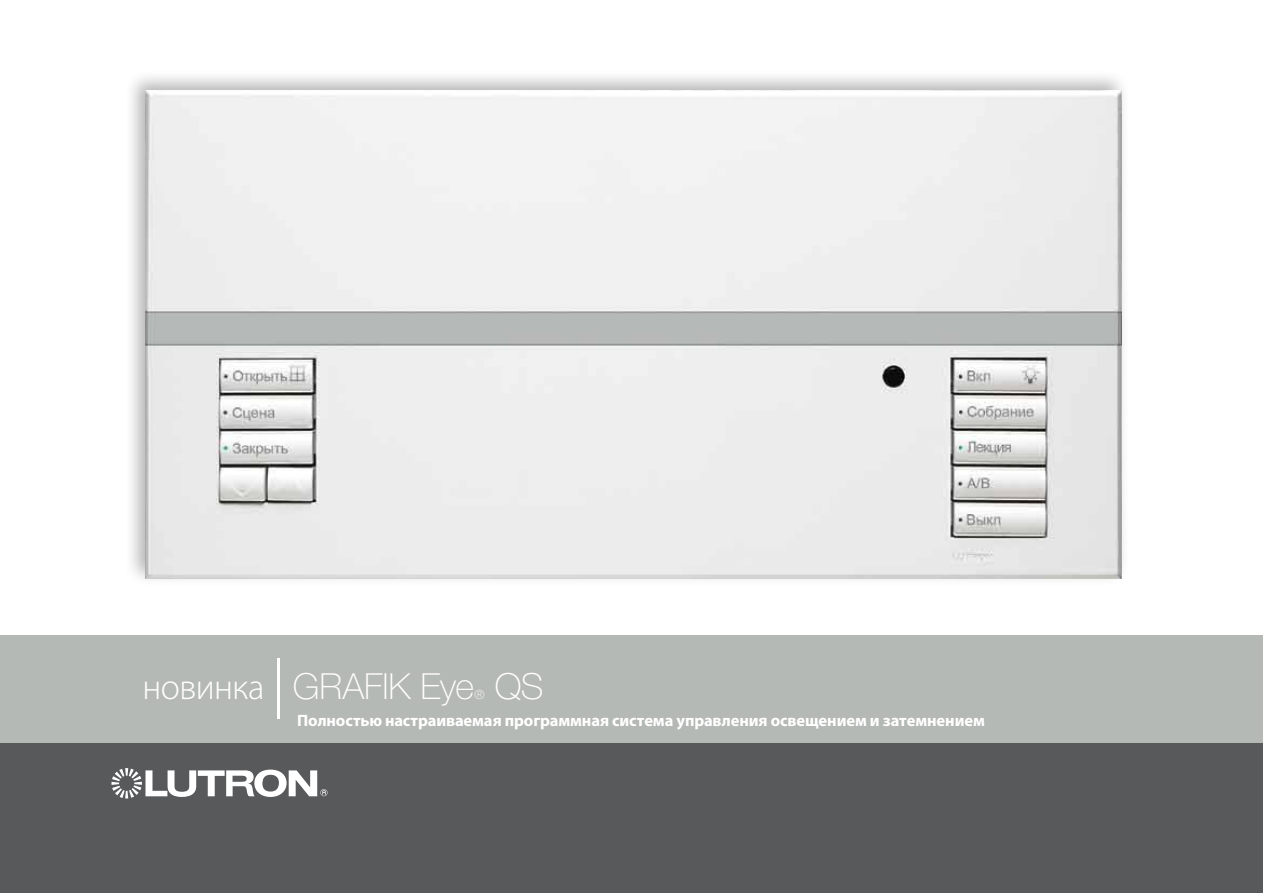
<style>
.page{position:relative;width:1263px;height:893px;background:#fff}
.page>*{position:absolute;margin:0;border:0;box-sizing:border-box;transform-origin:0 0}
.t1{font:100 36px "Helvetica Neue";letter-spacing:-.005em;color:#fff}
.t2{font:700 16.5px "Myriad Pro";letter-spacing:-.005em;color:#fff}
.t3{font:100 12.75px "Helvetica Neue";color:#fff}
.s1{font-family:"Myriad Pro";font-weight:300}
.s2{font-family:"Myriad Pro";font-weight:300;font-size:60px}
</style>
<div class="page">
<div style="left:0;top:635px;width:1263px;height:108px;background:#b5b9b6"></div>
<div style="left:0;top:743px;width:1263px;height:150px;background:#58595b"></div>
<div style="left:123px;top:68px;width:1006px;height:518px;background:#000;opacity:.3"></div>
<img style="left:145px;top:91px;width:976px;height:488px">
<svg style="left:111px;top:768px;width:216px;height:30px"></svg>
<h1 class="t1" style="left:142px;top:666px;width:333px"><span class="s1">новинка</span> <span class="s2">|</span> GRAFIK Eye</h1>
<h1 class="t1" style="left:495px;top:666px;width:50px">QS</h1>
<p class="t2" style="left:297px;top:709px;width:689px">Полностью настраиваемая программная система управления освещением и затемнением</p>
<p class="t3" style="left:475px;top:687px;width:12px">®</p>
</div>
